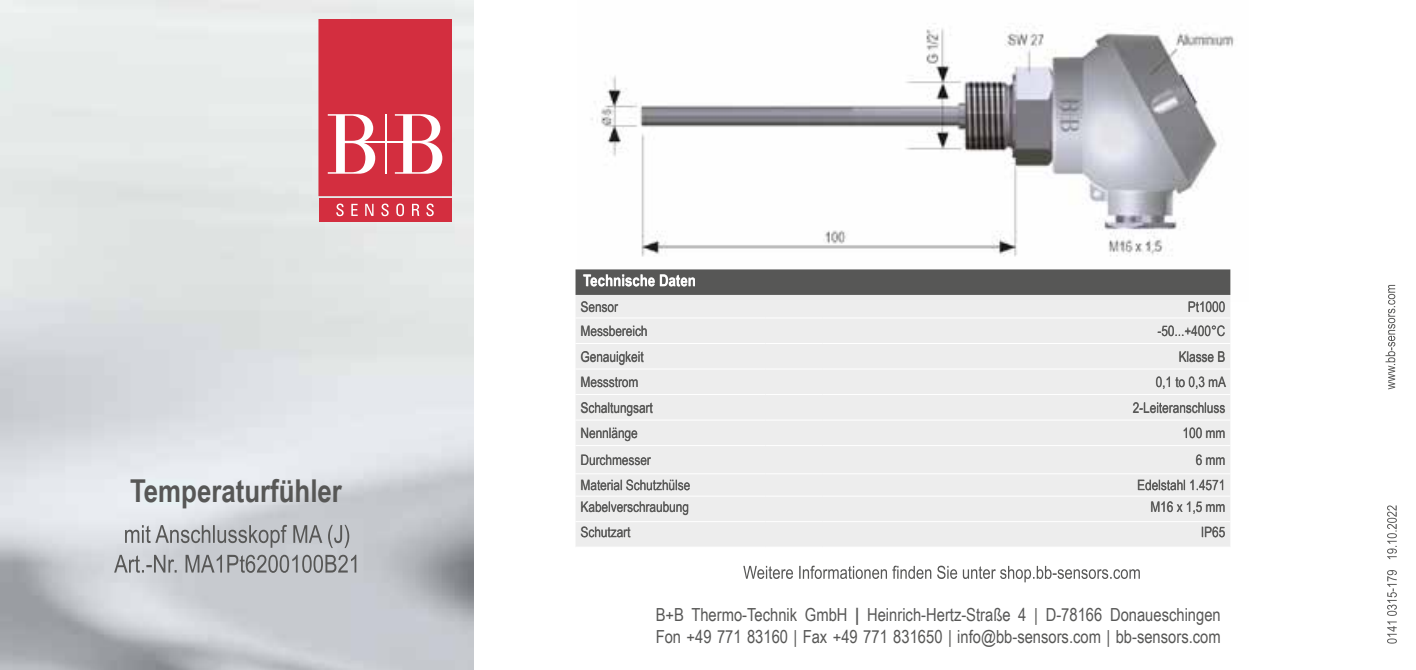
<style>
.page{position:relative;width:1416px;height:670px;background:#fff}
.page>*{position:absolute;margin:0;border:0;box-sizing:border-box;transform-origin:0 0}
.t1{font:700 31.5px "Arial Narrow";color:#575756}
.t2{font:18px/21.6px "Arial Narrow";color:#575756}
.t3{font:700 16.2px "Arial Narrow";color:#fff}
.t4{font:14.4px "Arial Narrow";color:#575756}
.s1{font-weight:700}
</style>
<div class="page">
<img style="left:0;top:0;width:473px;height:670px">
<svg style="left:319px;top:19px;width:132px;height:177px;background:#d74453"></svg>
<div style="left:319px;top:198px;width:132px;height:23px;background:#d32e3f"></div>
<svg style="left:336px;top:203px;width:98px;height:13px"></svg>
<img style="left:591px;top:23px;width:643px;height:272px">
<svg style="left:114px;top:555px;width:242px;height:18px;background:#a7a9ac"></svg>
<svg style="left:125px;top:525px;width:224px;height:23px;background:#b1b3b7"></svg>
<svg style="left:1385px;top:285px;width:10px;height:104px"></svg>
<div style="left:576px;top:295px;width:654px;height:251px;background:#ededed"></div>
<hr style="left:575px;top:317px;width:190px;height:1px;background:#fff">
<hr style="left:765px;top:317px;width:58px;height:1px;background:#fff">
<hr style="left:823px;top:317px;width:407px;height:1px;background:#fff">
<hr style="left:575px;top:343px;width:190px;height:1px;background:#fff">
<hr style="left:765px;top:343px;width:58px;height:1px;background:#fff">
<hr style="left:823px;top:343px;width:407px;height:1px;background:#fff">
<hr style="left:575px;top:368px;width:190px;height:1px;background:#fff">
<hr style="left:765px;top:368px;width:58px;height:1px;background:#fff">
<hr style="left:823px;top:368px;width:407px;height:1px;background:#fff">
<hr style="left:575px;top:394px;width:190px;height:1px;background:#fff">
<hr style="left:765px;top:394px;width:58px;height:1px;background:#fff">
<hr style="left:823px;top:394px;width:407px;height:1px;background:#fff">
<hr style="left:575px;top:419px;width:190px;height:1px;background:#fff">
<hr style="left:765px;top:419px;width:58px;height:1px;background:#fff">
<hr style="left:823px;top:419px;width:407px;height:1px;background:#fff">
<hr style="left:575px;top:445px;width:190px;height:1px;background:#fff">
<hr style="left:765px;top:445px;width:58px;height:1px;background:#fff">
<hr style="left:823px;top:445px;width:407px;height:1px;background:#fff">
<hr style="left:575px;top:473px;width:190px;height:1px;background:#fff">
<hr style="left:765px;top:473px;width:58px;height:1px;background:#fff">
<hr style="left:823px;top:473px;width:407px;height:1px;background:#fff">
<hr style="left:575px;top:495px;width:190px;height:1px;background:#fff">
<hr style="left:765px;top:495px;width:58px;height:1px;background:#fff">
<hr style="left:823px;top:495px;width:407px;height:1px;background:#fff">
<hr style="left:575px;top:521px;width:190px;height:1px;background:#fff">
<hr style="left:765px;top:521px;width:58px;height:1px;background:#fff">
<hr style="left:823px;top:521px;width:407px;height:1px;background:#fff">
<svg style="left:1202px;top:527px;width:23px;height:10px"></svg>
<svg style="left:581px;top:526px;width:49px;height:11px"></svg>
<svg style="left:1151px;top:501px;width:73px;height:13px"></svg>
<svg style="left:581px;top:501px;width:107px;height:14px"></svg>
<svg style="left:1138px;top:480px;width:85px;height:10px"></svg>
<svg style="left:581px;top:479px;width:109px;height:11px"></svg>
<svg style="left:1196px;top:454px;width:28px;height:11px"></svg>
<svg style="left:581px;top:454px;width:70px;height:11px"></svg>
<svg style="left:1184px;top:428px;width:40px;height:10px"></svg>
<svg style="left:581px;top:428px;width:56px;height:13px"></svg>
<svg style="left:1133px;top:402px;width:92px;height:11px"></svg>
<svg style="left:581px;top:402px;width:72px;height:13px"></svg>
<svg style="left:1156px;top:377px;width:70px;height:12px"></svg>
<svg style="left:581px;top:377px;width:57px;height:10px"></svg>
<svg style="left:1179px;top:351px;width:46px;height:11px"></svg>
<svg style="left:581px;top:351px;width:63px;height:13px"></svg>
<svg style="left:1158px;top:325px;width:67px;height:11px"></svg>
<svg style="left:581px;top:326px;width:66px;height:10px"></svg>
<svg style="left:1189px;top:301px;width:36px;height:11px"></svg>
<svg style="left:581px;top:301px;width:37px;height:11px"></svg>
<svg style="left:575px;top:269px;width:655px;height:26px;background:#5f5f5e"></svg>
<svg style="left:743px;top:565px;width:397px;height:17px"></svg>
<svg style="left:1387px;top:505px;width:10px;height:138px"></svg>
<h1 class="t1" style="left:130px;top:466px;width:213px">Temperaturfühler</h1>
<p class="t3" style="left:583px;top:268px;width:114px">Technische Daten</p>
<p class="t4" style="left:581px;top:296px;width:39px">Sensor</p>
<p class="t4" style="left:1188px;top:296px;width:39px">Pt1000</p>
<p class="t4" style="left:581px;top:320px;width:68px">Messbereich</p>
<p class="t4" style="left:1157px;top:320px;width:69px">-50...+400°C</p>
<p class="t4" style="left:581px;top:346px;width:65px">Genauigkeit</p>
<p class="t4" style="left:1179px;top:346px;width:48px">Klasse B</p>
<p class="t4" style="left:581px;top:371px;width:59px">Messstrom</p>
<p class="t4" style="left:1156px;top:371px;width:72px">0,1 to 0,3 mA</p>
<p class="t4" style="left:581px;top:397px;width:74px">Schaltungsart</p>
<p class="t4" style="left:1133px;top:397px;width:94px">2-Leiteranschluss</p>
<p class="t4" style="left:581px;top:422px;width:59px">Nennlänge</p>
<p class="t4" style="left:1183px;top:422px;width:44px">100 mm</p>
<p class="t4" style="left:581px;top:449px;width:72px">Durchmesser</p>
<p class="t4" style="left:1196px;top:449px;width:31px">6 mm</p>
<p class="t4" style="left:581px;top:474px;width:111px">Material Schutzhülse</p>
<p class="t4" style="left:1137px;top:474px;width:89px">Edelstahl 1.4571</p>
<p class="t4" style="left:581px;top:496px;width:110px">Kabelverschraubung</p>
<p class="t4" style="left:1150px;top:496px;width:76px">M16 x 1,5 mm</p>
<p class="t4" style="left:581px;top:521px;width:51px">Schutzart</p>
<p class="t4" style="left:1201px;top:521px;width:26px">IP65</p>
<p class="t2" style="left:656px;top:603px;width:567px">B+B Thermo-Technik GmbH <span class="s1">|</span> Heinrich-Hertz-Straße 4 | D-78166 Donaueschingen<br>Fon +49 771 83160 | Fax +49 771 831650 | info@bb-sensors.com | bb-sensors.com</p>
</div>
